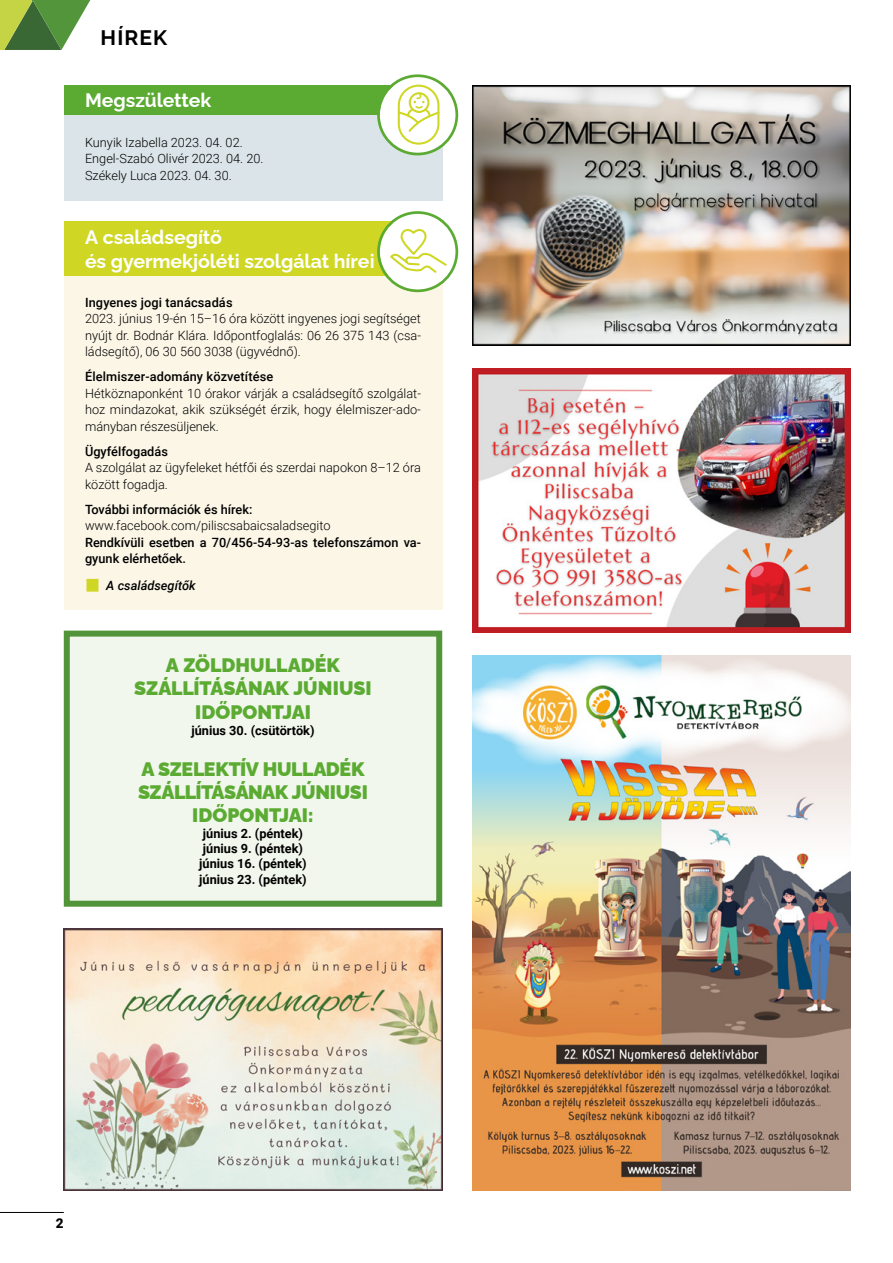
<style>
.page{position:relative;width:893px;height:1263px;background:#fff}
.page>*{position:absolute;margin:0;border:0;box-sizing:border-box;transform-origin:0 0}
.t1{font:700 21px "Raleway";letter-spacing:.05em;color:#000}
.t2{font:900 19.5px/23.4px "Raleway";letter-spacing:-.01em;color:#5bab33;text-align:center}
.t3{font:700 19.5px/23.4px "Raleway";letter-spacing:-.005em;color:#fff}
.t4{font:900 13.5px "Roboto";color:#000}
.t5{font:300 12.75px/16.5px "Roboto";color:#000}
.t6{font:500 12.75px/16.5px "Roboto";color:#000}
.t7{font:700 12.75px/15.3px "Roboto";color:#000}
.t8{font:italic 500 12.75px "Roboto";color:#000}
</style>
<div class="page">
<hr style="left:0;top:0;width:4px;height:50px;background:#c4d445">
<svg style="left:4px;top:0;width:87px;height:50px"></svg>
<hr style="left:0;top:1212px;width:64px;height:1px;background:#000">
<div style="left:64px;top:85px;width:378px;height:31px;background:#5bab33"></div>
<div style="left:64px;top:116px;width:378px;height:85px;background:#dbe5e9"></div>
<svg style="left:377px;top:74px;width:81px;height:81px"></svg>
<div style="left:64px;top:222px;width:378px;height:54px;background:#cfd724"></div>
<div style="left:64px;top:276px;width:378px;height:334px;background:#fcf6e7"></div>
<div style="left:86px;top:579px;width:12px;height:13px;background:#cfd724"></div>
<svg style="left:377px;top:211px;width:81px;height:81px"></svg>
<div style="left:67px;top:634px;width:372px;height:270px;background:#f1f7ec"></div>
<div style="left:64px;top:631px;width:378px;height:276px;border:6px solid #52943a"></div>
<img style="left:472px;top:85px;width:378px;height:261px">
<img style="left:472px;top:368px;width:378px;height:265px">
<img style="left:472px;top:655px;width:378px;height:536px">
<img style="left:64px;top:928px;width:378px;height:263px">
<h1 class="t1" style="left:101px;top:20px;width:68px">HÍREK</h1>
<h2 class="t3" style="left:85px;top:87px;width:128px">Megszülettek</h2>
<p class="t5" style="left:85px;top:133px;width:180px">Kunyik Izabella 2023. 04. 02.<br>Engel-Szabó Olivér 2023. 04. 20.<br>Székely Luca 2023. 04. 30.</p>
<h2 class="t3" style="left:85px;top:223px;width:291px">A családsegítő<br>és gyermekjóléti szolgálat hírei</h2>
<p class="t6" style="left:85px;top:294px;width:149px">Ingyenes jogi tanácsadás</p>
<p class="t5" style="left:85px;top:310px;width:337px;text-align:justify">2023. június 19-én 15–16 óra között ingyenes jogi segítséget nyújt dr. Bodnár Klára. Időpontfoglalás: 06 26 375 143 (csa&shy;ládsegítő), 06 30 560 3038 (ügyvédnő).</p>
<p class="t6" style="left:85px;top:368px;width:190px">Élelmiszer-adomány közvetítése</p>
<p class="t5" style="left:85px;top:385px;width:337px;text-align:justify">Hétköznaponként 10 órakor várják a családsegítő szolgálat&shy;hoz mindazokat, akik szükségét érzik, hogy élelmiszer-ado&shy;mányban részesüljenek.</p>
<p class="t6" style="left:85px;top:443px;width:84px">Ügyfélfogadás</p>
<p class="t5" style="left:85px;top:459px;width:337px">A szolgálat az ügyfeleket hétfői és szerdai napokon 8–12 óra között fogadja.</p>
<p class="t6" style="left:85px;top:501px;width:169px">További információk és hírek:</p>
<p class="t5" style="left:85px;top:517px;width:247px">www.facebook.com/piliscsabaicsaladsegito</p>
<p class="t6" style="left:85px;top:534px;width:337px">Rendkívüli esetben a 70/456-54-93-as telefonszámon va&shy;gyunk elérhetőek.</p>
<p class="t8" style="left:106px;top:576px;width:91px">A családsegítők</p>
<h2 class="t2" style="left:134px;top:651px;width:239px">A ZÖLDHULLADÉK<br>SZÁLLÍTÁSÁNAK JÚNIUSI<br>IDŐPONTJAI</h2>
<p class="t7" style="left:191px;top:723px;width:125px">június 30. (csütörtök)</p>
<h2 class="t2" style="left:138px;top:755px;width:231px">A SZELEKTÍV HULLADÉK<br>SZÁLLÍTÁSÁNAK JÚNIUSI<br>IDŐPONTJAI:</h2>
<p class="t7" style="left:199px;top:825px;width:109px">június 2. (péntek) június 9. (péntek) június 16. (péntek) június 23. (péntek)</p>
<p class="t4" style="left:56px;top:1214px;width:9px">2</p>
</div>
